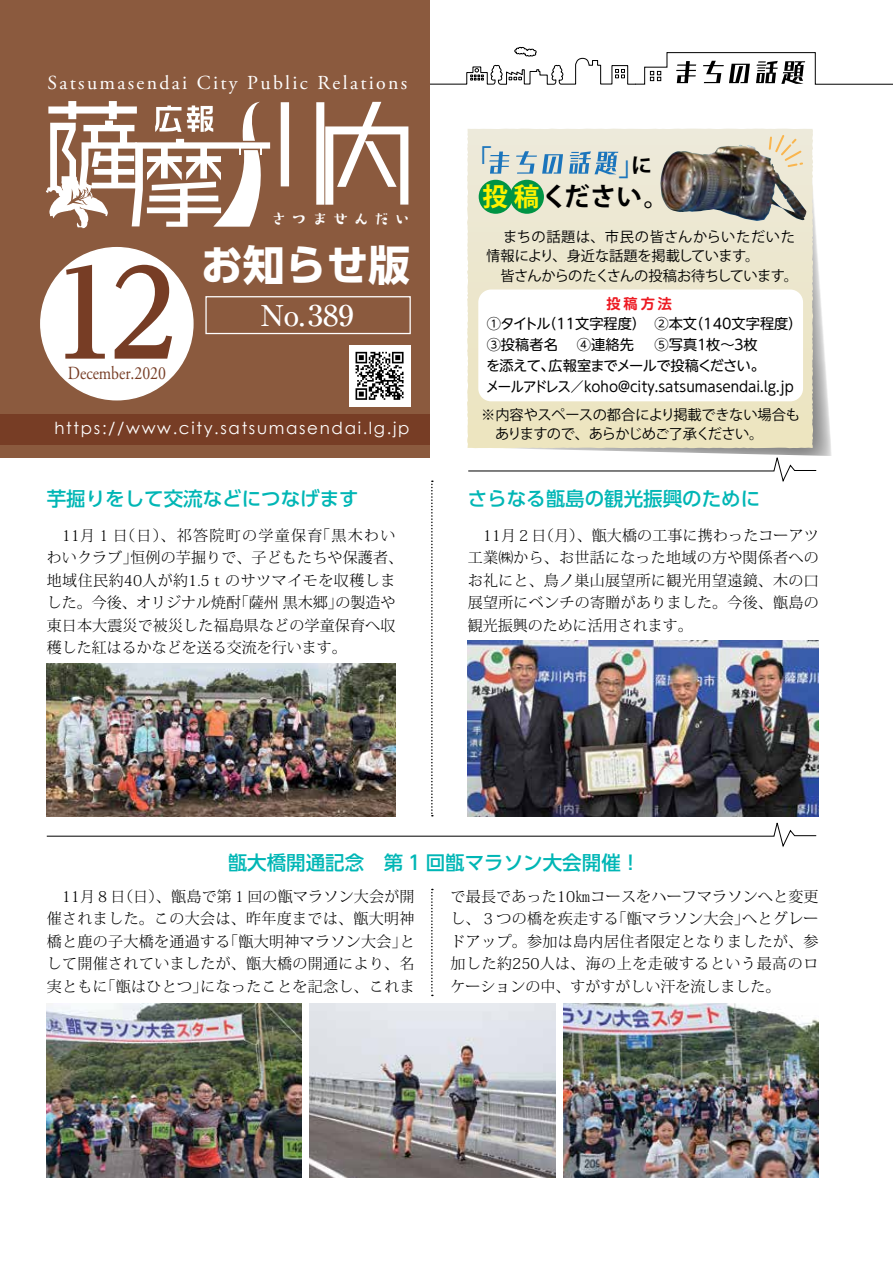
<style>
.page{position:relative;width:893px;height:1263px;background:#fff}
.page>*{position:absolute;margin:0;border:0;box-sizing:border-box;transform-origin:0 0}
.t1{font:700 119.85px "UD Reimin Pr 6";color:#773d25;scale:.95 1}
.t2{font:700 41.85px "UD Shin Go Pro";color:#fff}
.t3{font:500 28.65px "Ryumin Pr 6";color:#fff;scale:1.07 1}
.t4{font:700 25.5px "Koz Go Pr 6 N";letter-spacing:.03em;color:#000}
.t5{font:19.8px "Adobe Garamond Pro";letter-spacing:.12em;color:#fff}
.t6{font:500 19.5px "UD Shin Go Pro";color:#00b6b5}
.t7{font:500 18.75px "Suzumushi Std";letter-spacing:.1em;color:#fff}
.t8{font:18.45px "Adobe Garamond Pro";color:#773d25;scale:.85 1}
.t9{font:16.65px "Century Gothic";letter-spacing:.1em;color:#fff}
.t10{font:300 15px/22.5px "Koz Min Pro";letter-spacing:.02em;color:#000;text-align:justify}
.t11{font:14.25px/21px "UD Shin M Go Pro";color:#000}
.t12{font:14.25px/19.5px "Koz Go Pr 6 N";letter-spacing:-.02em;color:#000}
.t13{font:14.25px/19.5px "Koz Go Pr 6 N";letter-spacing:-.04em;color:#000}
.t14{font:700 14.25px "UD Shin M Go Pro De";color:#ed1b23}
.s1{color:#fff200}
</style>
<div class="page">
<img style="left:46px;top:455px;width:771px;height:392px">
<img style="left:468px;top:640px;width:351px;height:176px">
<svg style="left:431px;top:889px;width:2px;height:107px"></svg>
<img style="left:47px;top:1003px;width:255px;height:174px">
<img style="left:563px;top:1003px;width:255px;height:174px">
<img style="left:309px;top:1003px;width:247px;height:174px">
<svg style="left:475px;top:199px;width:357px;height:257px"></svg>
<svg style="left:467px;top:129px;width:346px;height:319px;background:#ece7cd"></svg>
<div style="left:479px;top:180px;width:34px;height:34px;background:#009444;border-radius:50%"></div>
<div style="left:510px;top:180px;width:34px;height:34px;background:#009444;border-radius:50%"></div>
<div style="left:478px;top:289px;width:325px;height:112px;background:#fff;border-radius:13px"></div>
<img style="left:660px;top:145px;width:146px;height:76px">
<svg style="left:489px;top:152px;width:20px;height:22px"></svg>
<svg style="left:516px;top:151px;width:47px;height:23px"></svg>
<svg style="left:569px;top:151px;width:49px;height:23px"></svg>
<svg style="left:769px;top:135px;width:34px;height:32px"></svg>
<svg style="left:429px;top:46px;width:464px;height:39px"></svg>
<div style="left:0;top:0;width:429px;height:458px;background:#8b5a3e"></div>
<div style="left:0;top:414px;width:429px;height:30px;background:#773d25"></div>
<svg style="left:281px;top:102px;width:127px;height:103px"></svg>
<div style="left:205px;top:296px;width:206px;height:38px;border:1px solid #fff"></div>
<div style="left:41px;top:248px;width:152px;height:152px;background:#fff;border-radius:50%"></div>
<div style="left:349px;top:345px;width:61px;height:61px;background:#fff"></div>
<svg style="left:355px;top:352px;width:49px;height:48px"></svg>
<svg style="left:46px;top:101px;width:224px;height:127px"></svg>
<h3 class="t5" style="left:47px;top:71px;width:361px">Satsumasendai City Public Relations</h3>
<h1 class="t1" style="left:50px;top:215px;width:136px">12</h1>
<p class="t8" style="left:68px;top:362px;width:117px">December.2020</p>
<p class="t7" style="left:269px;top:207px;width:144px">さつませんだい</p>
<h2 class="t2" style="left:201px;top:231px;width:211px">お知らせ版</h2>
<h3 class="t3" style="left:261px;top:293px;width:89px">No.389</h3>
<p class="t9" style="left:54px;top:418px;width:356px">https://www.city.satsumasendai.lg.jp</p>
<h3 class="t4" style="left:483px;top:182px;width:188px"><span class="s1">投稿</span>ください。</h3>
<p class="t12" style="left:486px;top:227px;width:313px">　 まちの話題は、市民の皆さんからいただいた情報により、身近な話題を掲載しています。<br>　皆さんからのたくさんの投稿お待ちしています。</p>
<p class="t14" style="left:606px;top:292px;width:67px">投稿方法</p>
<p class="t11" style="left:486px;top:312px;width:318px">①タイトル（11文字程度）　②本文（140文字程度）<br>③投稿者名　 ④連絡先　 ⑤写真１枚～３枚<br>を添えて、広報室までメールで投稿ください。<br>メールアドレス／koho@city.satsumasendai.lg.jp</p>
<p class="t13" style="left:481px;top:405px;width:320px">※内容やスペースの都合により掲載できない場合も　ありますので、あらかじめご了承ください。</p>
<h3 class="t6" style="left:47px;top:483px;width:313px">芋掘りをして交流などにつなげます</h3>
<h3 class="t6" style="left:468px;top:483px;width:294px">さらなる甑島の観光振興のために</h3>
<p class="t10" style="left:47px;top:523px;width:358px;text-align:left">　11月１日（日）、祁答院町の学童保育「黒木わいわいクラブ」恒例の芋掘りで、子どもたちや保護者、地域住民約40人が約1.5ｔのサツマイモを収穫しました。今後、オリジナル焼酎「薩州 黒木郷」の製造や東日本大震災で被災した福島県などの学童保育へ収穫した紅はるかなどを送る交流を行います。</p>
<p class="t10" style="left:468px;top:523px;width:353px">　11月２日（月）、甑大橋の工事に携わったコーアツ工業㈱から、お世話になった地域の方や関係者へのお礼にと、鳥ノ巣山展望所に観光用望遠鏡、木の口展望所にベンチの寄贈がありました。今後、甑島の観光振興のために活用されます。</p>
<h3 class="t6" style="left:228px;top:847px;width:414px">甑大橋開通記念　第 1 回甑マラソン大会開催！</h3>
<p class="t10" style="left:451px;top:885px;width:369px">で最長であった10㎞コースをハーフマラソンへと変更し、３つの橋を疾走する「甑マラソン大会」へとグレードアップ。参加は島内居住者限定となりましたが、参加した約250人は、海の上を走破するという最高のロケーションの中、すがすがしい汗を流しました。</p>
<p class="t10" style="left:47px;top:885px;width:369px">　11月８日（日）、甑島で第１回の甑マラソン大会が開催されました。この大会は、昨年度までは、甑大明神橋と鹿の子大橋を通過する「甑大明神マラソン大会」として開催されていましたが、甑大橋の開通により、名実ともに「甑はひとつ」になったことを記念し、これま</p>
</div>
